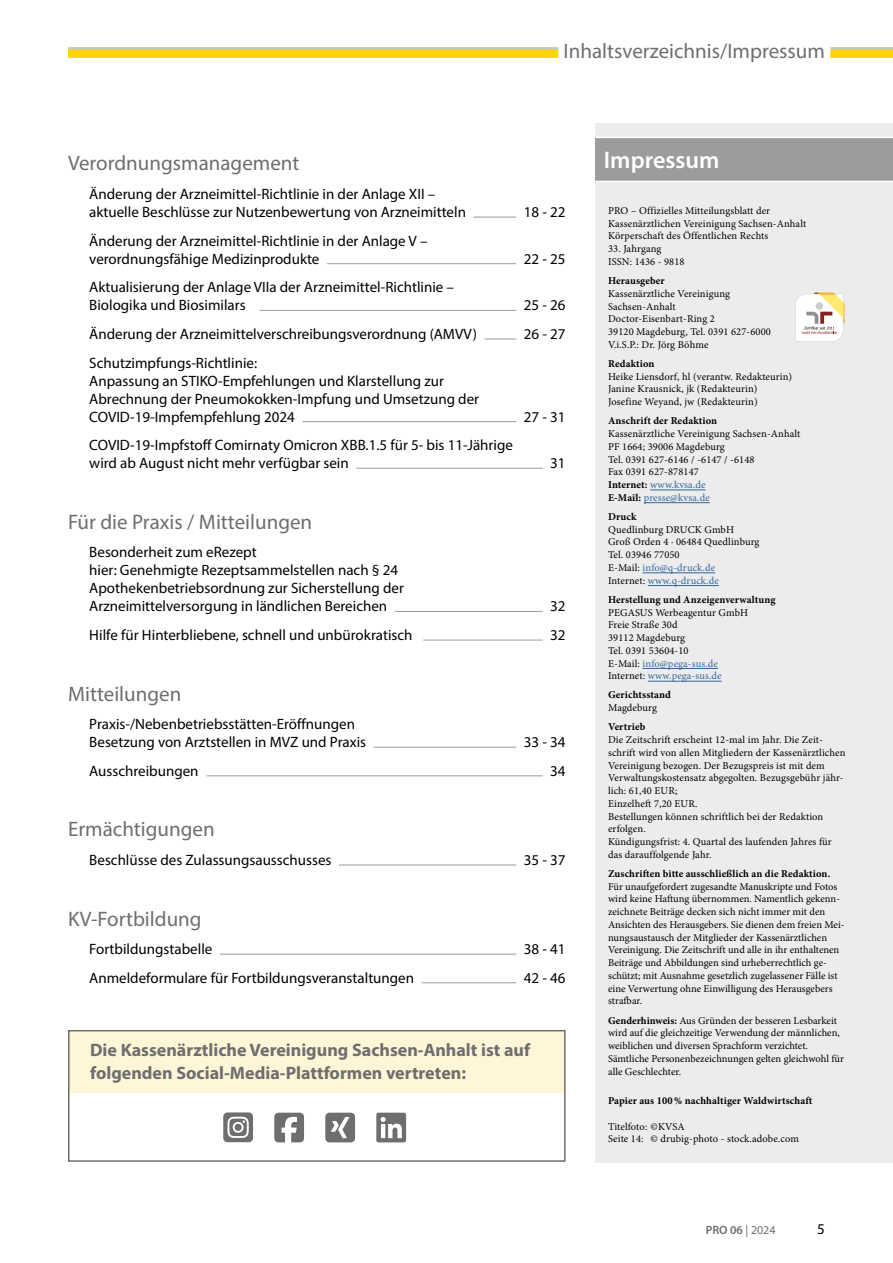
<style>
.page{position:relative;width:893px;height:1263px;background:#fff}
.page>*{position:absolute;margin:0;border:0;box-sizing:border-box;transform-origin:0 0}
.t1{font:600 24px "Myriad Pro";color:#fff}
.t2{font:21px "Myriad Pro";color:#6e6e6e}
.t3{font:700 18px/22.5px "Myriad Pro";color:#6e6e6e}
.t4{font:15px/18px "Myriad Pro";color:#000}
.t5{font:600 12px "Myriad Pro";color:#6e6e6e}
.t6{font:10.5px/12.8px "Minion Pro";letter-spacing:.005em;color:#000}
.t7{font:700 10.5px "Minion Pro";letter-spacing:.01em;color:#000}
.s1{font-weight:700}
.s2{color:#34669b}
.s3{font-weight:400}
</style>
<div class="page">
<div style="left:68px;top:47px;width:825px;height:11px;background:#ffd400"></div>
<hr style="left:68px;top:47px;width:825px;height:3px;background:#c5c6c6">
<div style="left:595px;top:123px;width:298px;height:1040px;background:#ececec"></div>
<div style="left:558px;top:36px;width:272px;height:30px;background:#fff"></div>
<hr style="left:650px;top:490px;width:56px;height:1px;background:#34669b">
<hr style="left:644px;top:502px;width:66px;height:1px;background:#34669b">
<hr style="left:643px;top:572px;width:72px;height:1px;background:#34669b">
<hr style="left:648px;top:585px;width:71px;height:1px;background:#34669b">
<hr style="left:643px;top:668px;width:75px;height:1px;background:#34669b">
<hr style="left:648px;top:681px;width:74px;height:1px;background:#34669b">
<div style="left:595px;top:137px;width:298px;height:44px;background:#9c9c9d"></div>
<hr style="left:595px;top:137px;width:298px;height:1px;background:#fff">
<hr style="left:595px;top:181px;width:298px;height:1px;background:#fff">
<hr style="left:473px;top:217px;width:43px;height:1px;background:#9c9c9d">
<hr style="left:327px;top:263px;width:189px;height:1px;background:#9c9c9d">
<hr style="left:260px;top:310px;width:256px;height:1px;background:#9c9c9d">
<hr style="left:485px;top:339px;width:31px;height:1px;background:#9c9c9d">
<hr style="left:302px;top:421px;width:214px;height:1px;background:#9c9c9d">
<hr style="left:356px;top:468px;width:187px;height:1px;background:#9c9c9d">
<hr style="left:395px;top:611px;width:148px;height:1px;background:#9c9c9d">
<hr style="left:423px;top:640px;width:120px;height:1px;background:#9c9c9d">
<hr style="left:374px;top:747px;width:142px;height:1px;background:#9c9c9d">
<hr style="left:206px;top:775px;width:337px;height:1px;background:#9c9c9d">
<hr style="left:339px;top:865px;width:177px;height:1px;background:#9c9c9d">
<hr style="left:220px;top:954px;width:296px;height:1px;background:#9c9c9d">
<hr style="left:422px;top:982px;width:94px;height:1px;background:#9c9c9d">
<svg style="left:796px;top:293px;width:49px;height:48px;background:#f0e7d8"></svg>
<div style="left:69px;top:1031px;width:496px;height:62px;background:#fff6d8"></div>
<div style="left:68px;top:1030px;width:498px;height:132px;border:2px solid #6e6e6e"></div>
<svg style="left:223px;top:1112px;width:30px;height:30px"></svg>
<svg style="left:376px;top:1113px;width:30px;height:29px"></svg>
<svg style="left:274px;top:1113px;width:30px;height:29px"></svg>
<svg style="left:325px;top:1113px;width:30px;height:29px"></svg>
<h2 class="t2" style="left:564px;top:38px;width:263px">Inhaltsverzeichnis/Impressum</h2>
<h2 class="t2" style="left:68px;top:150px;width:233px">Verordnungsmanagement</h2>
<h1 class="t1" style="left:604px;top:145px;width:117px">Impressum</h1>
<h3 class="t4" style="left:89px;top:185px;width:378px">Änderung der Arzneimittel-Richtlinie in der Anlage XII – aktuelle Beschlüsse zur Nutzenbewertung von Arzneimitteln</h3>
<p class="t6" style="left:608px;top:204px;width:200px">PRO – Offizielles Mitteilungsblatt der<br>Kassenärztlichen Vereinigung Sachsen-Anhalt<br>Körperschaft des Öffentlichen Rechts</p>
<p class="t6" style="left:608px;top:242px;width:78px">33. Jahrgang<br>ISSN: 1436 - 9818</p>
<p class="t7" style="left:608px;top:273px;width:58px">Herausgeber</p>
<p class="t6" style="left:608px;top:287px;width:164px">Kassenärztliche Vereinigung<br>Sachsen-Anhalt<br>Doctor-Eisenbart-Ring 2<br>39120 Magdeburg, Tel. 0391 627-6000<br>V.i.S.P.: Dr. Jörg Böhme</p>
<p class="t7" style="left:608px;top:356px;width:48px">Redaktion</p>
<p class="t6" style="left:608px;top:370px;width:186px">Heike Liensdorf, hl (verantw. Redakteurin)<br>Janine Krausnick, jk (Redakteurin)<br>Josefine Weyand, jw (Redakteurin)</p>
<p class="t7" style="left:608px;top:413px;width:111px">Anschrift der Redaktion</p>
<p class="t6" style="left:608px;top:427px;width:194px">Kassenärztliche Vereinigung Sachsen-Anhalt<br>PF 1664; 39006 Magdeburg<br>Tel. 0391 627-6146 / -6147 / -6148<br>Fax 0391 627-878147<br><span class="s1">Internet:</span> <span class="s2">www.kvsa.de<br></span><span class="s1">E-Mail:</span> <span class="s2">presse@kvsa.de</span></p>
<p class="t7" style="left:608px;top:509px;width:30px">Druck</p>
<p class="t6" style="left:608px;top:523px;width:153px">Quedlinburg DRUCK GmbH<br>Groß Orden 4 · 06484 Quedlinburg<br>Tel. 03946 77050<br>E-Mail: <span class="s2">info@q-druck.de<br></span>Internet: <span class="s2">www.q-druck.de</span></p>
<p class="t7" style="left:608px;top:592px;width:169px">Herstellung und Anzeigenverwaltung</p>
<p class="t6" style="left:608px;top:606px;width:142px">PEGASUS Werbeagentur GmbH<br>Freie Straße 30d<br>39112 Magdeburg<br>Tel. 0391 53604-10<br>E-Mail: <span class="s2">info@pega-sus.de<br></span>Internet: <span class="s2">www.pega-sus.de</span></p>
<p class="t7" style="left:608px;top:688px;width:64px">Gerichtsstand</p>
<p class="t6" style="left:608px;top:701px;width:50px">Magdeburg</p>
<p class="t7" style="left:608px;top:719px;width:39px">Vertrieb</p>
<p class="t6" style="left:608px;top:733px;width:239px">Die Zeitschrift erscheint 12-mal im Jahr. Die Zeit&shy;schrift wird von allen Mitgliedern der Kassenärztlichen Vereinigung bezogen. Der Bezugspreis ist mit dem Verwaltungskostensatz abgegolten. Bezugsgebühr jähr&shy;lich: 61,40 EUR;<br>Einzelheft 7,20 EUR.<br>Bestellungen können schriftlich bei der Redaktion erfolgen.<br>Kündigungsfrist: 4. Quartal des laufenden Jahres für das darauffolgende Jahr.</p>
<p class="t7" style="left:608px;top:866px;width:224px">Zuschriften bitte ausschließlich an die Redaktion.</p>
<p class="t6" style="left:608px;top:880px;width:238px">Für unaufgefordert zugesandte Manuskripte und Fotos wird keine Haftung übernommen. Namentlich gekenn&shy;zeichnete Beiträge decken sich nicht immer mit den Ansichten des Herausgebers. Sie dienen dem freien Mei&shy;nungsaustausch der Mitglieder der Kassenärztlichen Vereinigung. Die Zeitschrift und alle in ihr enthaltenen Beiträge und Abbildungen sind urheberrechtlich ge&shy;schützt; mit Ausnahme gesetzlich zugelassener Fälle ist eine Verwertung ohne Einwilligung des Herausgebers strafbar.</p>
<p class="t6" style="left:608px;top:1014px;width:237px"><span class="s1">Genderhinweis:</span> Aus Gründen der besseren Lesbarkeit wird auf die gleichzeitige Verwendung der männlichen, weiblichen und diversen Sprachform verzichtet.<br>Sämtliche Personenbezeichnungen gelten gleichwohl für alle Geschlechter.</p>
<p class="t7" style="left:608px;top:1093px;width:206px">Papier aus 100% nachhaltiger Waldwirtschaft</p>
<p class="t6" style="left:608px;top:1120px;width:192px">Titelfoto: ©KVSA<br>Seite 14: © drubig-photo - stock.adobe.com</p>
<h3 class="t4" style="left:524px;top:203px;width:43px">18 - 22</h3>
<h3 class="t4" style="left:89px;top:231px;width:340px">Änderung der Arzneimittel-Richtlinie in der Anlage V – verordnungsfähige Medizinprodukte</h3>
<h3 class="t4" style="left:524px;top:249px;width:43px">22 - 25</h3>
<h3 class="t4" style="left:89px;top:278px;width:366px">Aktualisierung der Anlage VIIa der Arzneimittel-Richtlinie –<br>Biologika und Biosimilars</h3>
<h3 class="t4" style="left:524px;top:296px;width:43px">25 - 26</h3>
<h3 class="t4" style="left:89px;top:325px;width:389px">Änderung der Arzneimittelverschreibungsverordnung (AMVV)</h3>
<h3 class="t4" style="left:524px;top:325px;width:43px">26 - 27</h3>
<h3 class="t4" style="left:89px;top:353px;width:391px">Schutzimpfungs-Richtlinie:<br>Anpassung an STIKO-Empfehlungen und Klarstellung zur Abrechnung der Pneumokokken-Impfung und Umsetzung der COVID-19-Impfempfehlung 2024</h3>
<h3 class="t4" style="left:524px;top:407px;width:43px">27 - 31</h3>
<h3 class="t4" style="left:89px;top:436px;width:425px">COVID-19-Impfstoff Comirnaty Omicron XBB.1.5 für 5- bis 11-Jährige wird ab August nicht mehr verfügbar sein</h3>
<h3 class="t4" style="left:550px;top:454px;width:17px">31</h3>
<h2 class="t2" style="left:68px;top:509px;width:246px">Für die Praxis / Mitteilungen</h2>
<h3 class="t4" style="left:89px;top:543px;width:316px">Besonderheit zum eRezept<br>hier: Genehmigte Rezeptsammelstellen nach § 24<br>Apothekenbetriebsordnung zur Sicherstellung der Arzneimittelversorgung in ländlichen Bereichen</h3>
<h3 class="t4" style="left:550px;top:597px;width:17px">32</h3>
<h3 class="t4" style="left:89px;top:626px;width:325px">Hilfe für Hinterbliebene, schnell und unbürokratisch</h3>
<h3 class="t4" style="left:550px;top:626px;width:17px">32</h3>
<h2 class="t2" style="left:68px;top:681px;width:115px">Mitteilungen</h2>
<h3 class="t4" style="left:89px;top:715px;width:278px">Praxis-/Nebenbetriebsstätten-Eröffnungen<br>Besetzung von Arztstellen in MVZ und Praxis</h3>
<h3 class="t4" style="left:524px;top:733px;width:43px">33 - 34</h3>
<h3 class="t4" style="left:89px;top:761px;width:111px">Ausschreibungen</h3>
<h3 class="t4" style="left:550px;top:761px;width:17px">34</h3>
<h2 class="t2" style="left:68px;top:816px;width:148px">Ermächtigungen</h2>
<h3 class="t4" style="left:89px;top:851px;width:244px">Beschlüsse des Zulassungsausschusses</h3>
<h3 class="t4" style="left:524px;top:851px;width:43px">35 - 37</h3>
<h2 class="t2" style="left:68px;top:905px;width:135px">KV-Fortbildung</h2>
<h3 class="t4" style="left:89px;top:940px;width:125px">Fortbildungstabelle</h3>
<h3 class="t4" style="left:524px;top:940px;width:43px">38 - 41</h3>
<h3 class="t4" style="left:89px;top:968px;width:326px">Anmeldeformulare für Fortbildungsveranstaltungen</h3>
<h3 class="t4" style="left:524px;top:968px;width:43px">42 - 46</h3>
<h3 class="t3" style="left:90px;top:1038px;width:442px">Die Kassenärztliche Vereinigung Sachsen-Anhalt ist auf folgenden Social-Media-Plattformen vertreten:</h3>
<p class="t5" style="left:706px;top:1222px;width:71px">PRO 06 <span class="s3">| 2024</span></p>
<h3 class="t4" style="left:817px;top:1220px;width:9px">5</h3>
</div>
